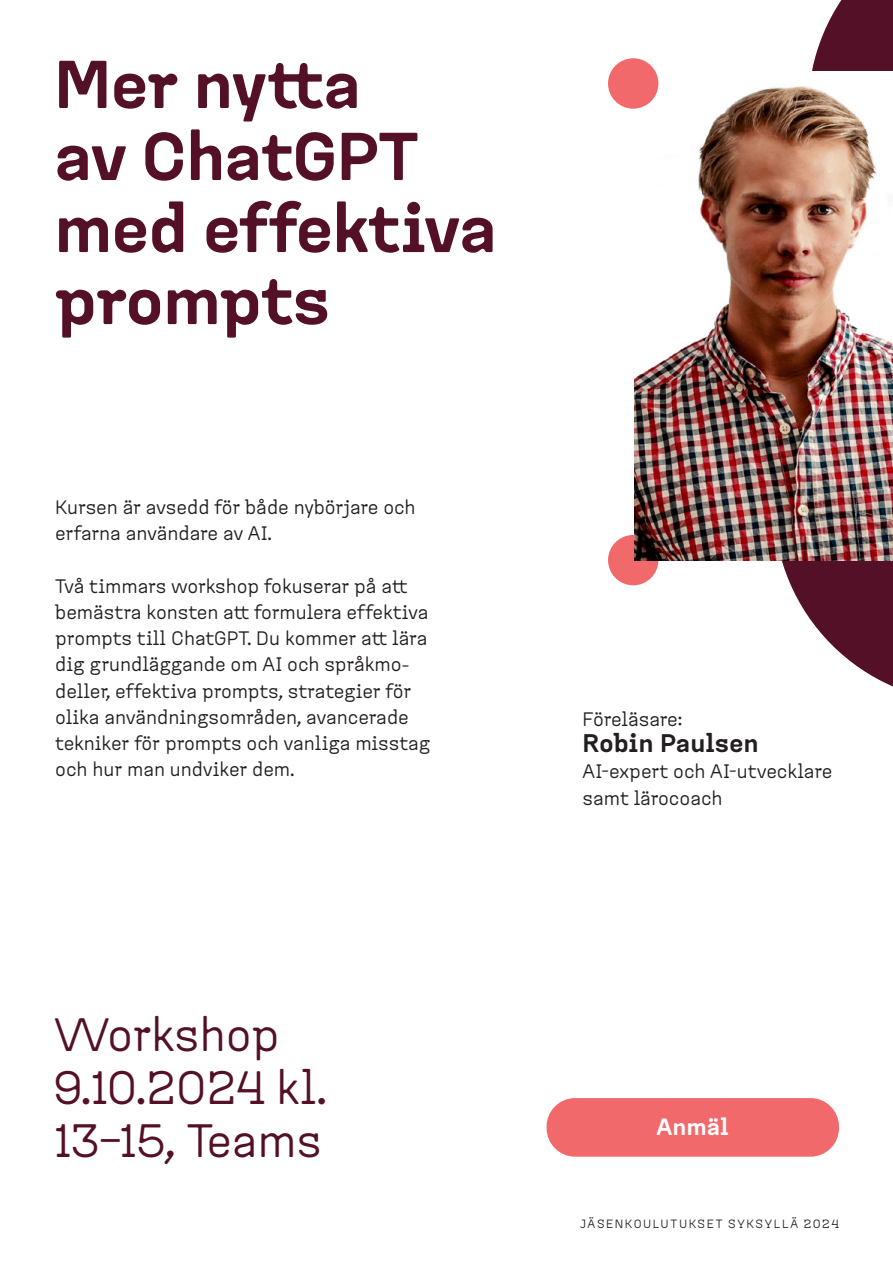
<style>
.page{position:relative;width:893px;height:1263px;background:#fff}
.page>*{position:absolute;margin:0;border:0;box-sizing:border-box;transform-origin:0 0}
.t1{font:700 67.5px/72px "Pro";letter-spacing:-.025em;color:#531027}
.t2{font:46.8px/52.7px "Pro";color:#531027}
.t3{font:700 25.5px "Pro";letter-spacing:-.005em;color:#231f20}
.t4{font:700 23.55px "Pro";color:#fff}
.t5{font:19.5px/26.2px "Pro";color:#231f20}
.t6{font:12px "Pro";letter-spacing:.125em;color:#231f20}
</style>
<div class="page">
<div style="left:608px;top:535px;width:50px;height:50px;background:#f2696b;border-radius:50%"></div>
<svg style="left:774px;top:560px;width:119px;height:127px;fill:#531027"></svg>
<svg style="left:812px;top:0;width:81px;height:71px;background:#6c3346"></svg>
<img style="left:635px;top:73px;width:258px;height:487px">
<div style="left:608px;top:58px;width:50px;height:51px;background:#f2696b;border-radius:50%"></div>
<div style="left:547px;top:1098px;width:292px;height:59px;background:#f2696b;border-radius:29px"></div>
<h1 class="t1" style="left:54px;top:49px;width:445px">Mer nytta<br>av ChatGPT med effektiva prompts</h1>
<p class="t5" style="left:55px;top:494px;width:362px">Kursen är avsedd för både nybörjare och erfarna användare av AI.</p>
<p class="t5" style="left:55px;top:573px;width:376px">Två timmars workshop fokuserar på att bemästra konsten att formulera effektiva prompts till ChatGPT. Du kommer att lära dig grundläggande om AI och språkmo&shy;deller, effektiva prompts, strategier för olika användningsområden, avancerade tekniker för prompts och vanliga misstag och hur man undviker dem.</p>
<h2 class="t2" style="left:54px;top:1008px;width:274px">Workshop<br>9.10.2024 kl.<br>13–15, Teams</h2>
<p class="t5" style="left:583px;top:706px;width:101px">Föreläsare:</p>
<h3 class="t3" style="left:583px;top:726px;width:178px">Robin Paulsen</h3>
<p class="t5" style="left:583px;top:758px;width:251px">AI-expert och AI-utvecklare samt lärocoach</p>
<p class="t4" style="left:657px;top:1111px;width:74px">Anmäl</p>
<p class="t6" style="left:580px;top:1216px;width:260px">JÄSENKOULUTUKSET SYKSYLLÄ 2024</p>
</div>
